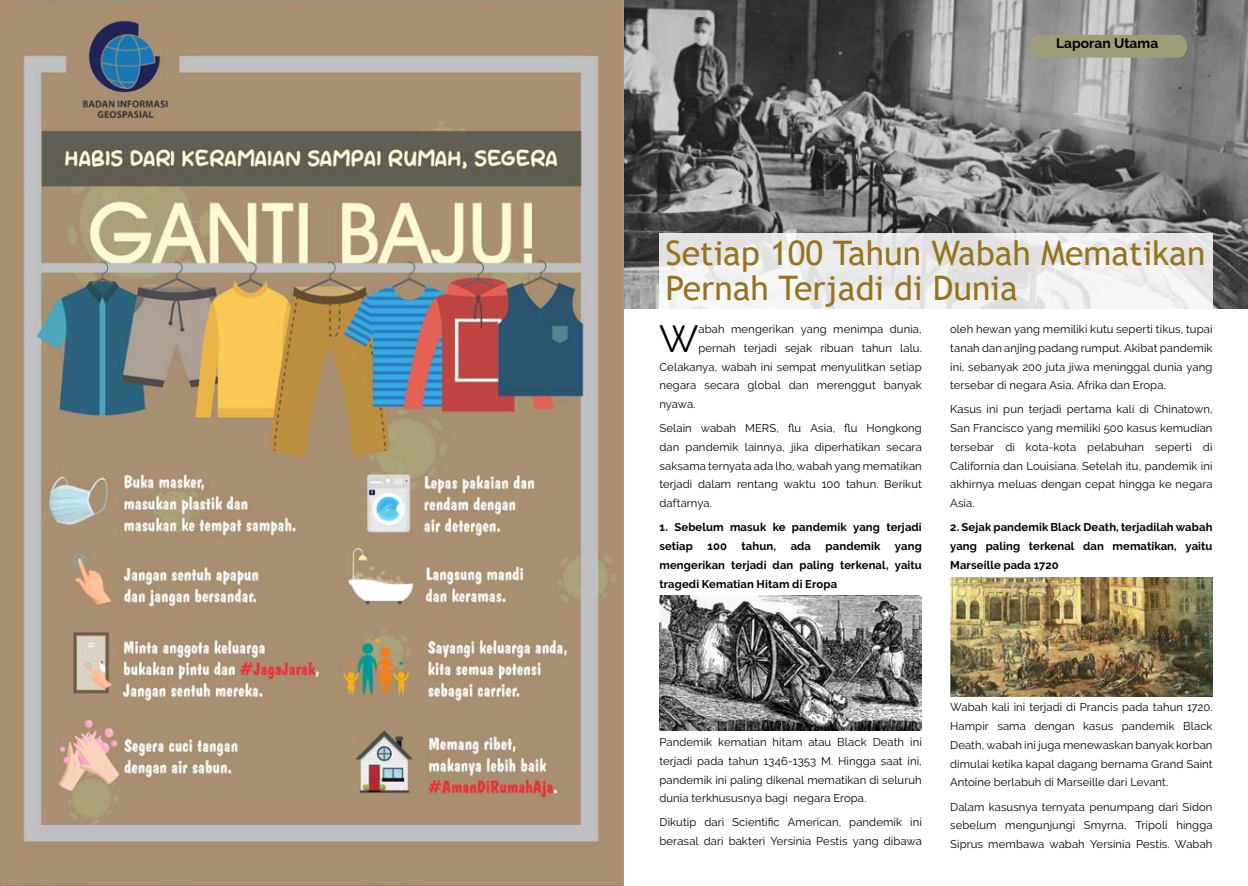
<style>
.page{position:relative;width:1248px;height:886px;background:#fff}
.page>*{position:absolute;margin:0;border:0;box-sizing:border-box;transform-origin:0 0}
.t1{font:37.62px "Raleway";color:#000}
.t2{font:33.75px/35px "Trebuchet MS";color:#94741f}
.t3{font:700 13.75px "Raleway";color:#000}
.t4{font:11.25px/18.8px "Raleway";letter-spacing:.01em;color:#000;text-align:justify}
.t5{font:700 11.25px/18.8px "Raleway";letter-spacing:.01em;color:#000;text-align:justify}
</style>
<div class="page">
<img style="left:624px;top:0;width:623px;height:308px">
<div style="left:1029px;top:35px;width:157px;height:23px;background:#9e9d77"></div>
<div style="left:659px;top:233px;width:553px;height:76px;background:linear-gradient(to right,#ececec,#ebebeb)"></div>
<img style="left:0;top:0;width:623px;height:886px">
<img style="left:659px;top:595px;width:262px;height:136px">
<img style="left:950px;top:578px;width:262px;height:118px">
<p class="t3" style="left:1056px;top:35px;width:103px">Laporan Utama</p>
<h2 class="t2" style="left:665px;top:236px;width:541px">Setiap 100 Tahun Wabah Mematikan<br>Pernah Terjadi di Dunia</h2>
<p class="t4" style="left:950px;top:320px;width:264px">oleh hewan yang memiliki kutu seperti tikus, tupai tanah dan anjing padang rumput. Akibat pandemik ini, sebanyak 200 juta jiwa meninggal dunia yang tersebar di negara Asia, Afrika dan Eropa.</p>
<p class="t4" style="left:950px;top:400px;width:264px">Kasus ini pun terjadi pertama kali di Chinatown, San Francisco yang memiliki 500 kasus kemudian tersebar di kota-kota pelabuhan seperti di California dan Louisiana. Setelah itu, pandemik ini akhirnya meluas dengan cepat hingga ke negara Asia.</p>
<p class="t5" style="left:950px;top:518px;width:264px">2. Sejak pandemik Black Death, terjadilah wabah yang paling terkenal dan mematikan, yaitu Marseille pada 1720</p>
<h1 class="t1" style="left:659px;top:317px;width:41px">W</h1>
<p class="t4" style="left:698px;top:320px;width:225px">abah mengerikan yang menimpa dunia,</p>
<p class="t4" style="left:698px;top:338px;width:225px">pernah terjadi sejak ribuan tahun lalu.</p>
<p class="t4" style="left:659px;top:357px;width:264px">Celakanya, wabah ini sempat menyulitkan setiap</p>
<p class="t4" style="left:659px;top:376px;width:264px">negara secara global dan merenggut banyak</p>
<p class="t4" style="left:659px;top:395px;width:38px">nyawa.</p>
<p class="t4" style="left:659px;top:419px;width:264px">Selain wabah MERS, flu Asia, flu Hongkong dan pandemik lainnya, jika diperhatikan secara saksama ternyata ada lho, wabah yang mematikan terjadi dalam rentang waktu 100 tahun. Berikut daftarnya.</p>
<p class="t5" style="left:659px;top:518px;width:264px">1. Sebelum masuk ke pandemik yang terjadi setiap</p>
<p class="t5" style="left:707px;top:537px;width:21px">100</p>
<p class="t5" style="left:741px;top:537px;width:36px">tahun,</p>
<p class="t5" style="left:790px;top:537px;width:22px">ada</p>
<p class="t5" style="left:825px;top:537px;width:56px">pandemik</p>
<p class="t5" style="left:659px;top:537px;width:264px;text-indent:235px">yang mengerikan terjadi dan paling terkenal, yaitu tragedi Kematian Hitam di Eropa</p>
<p class="t4" style="left:659px;top:732px;width:264px">Pandemik kematian hitam atau Black Death ini terjadi pada tahun 1346-1353 M. Hingga saat ini, pandemik ini paling dikenal mematikan di seluruh dunia terkhususnya bagi negara Eropa.</p>
<p class="t4" style="left:659px;top:813px;width:264px">Dikutip dari Scientific American, pandemik ini berasal dari bakteri Yersinia Pestis yang dibawa</p>
<p class="t4" style="left:950px;top:698px;width:264px">Wabah kali ini terjadi di Prancis pada tahun 1720.<br>Hampir sama dengan kasus pandemik Black Death, wabah ini juga menewaskan banyak korban dimulai ketika kapal dagang bernama Grand Saint Antoine berlabuh di Marseille dari Levant.</p>
<p class="t4" style="left:950px;top:797px;width:264px">Dalam kasusnya ternyata penumpang dari Sidon sebelum mengunjungi Smyrna, Tripoli hingga Siprus membawa wabah Yersinia Pestis. Wabah</p>
</div>
